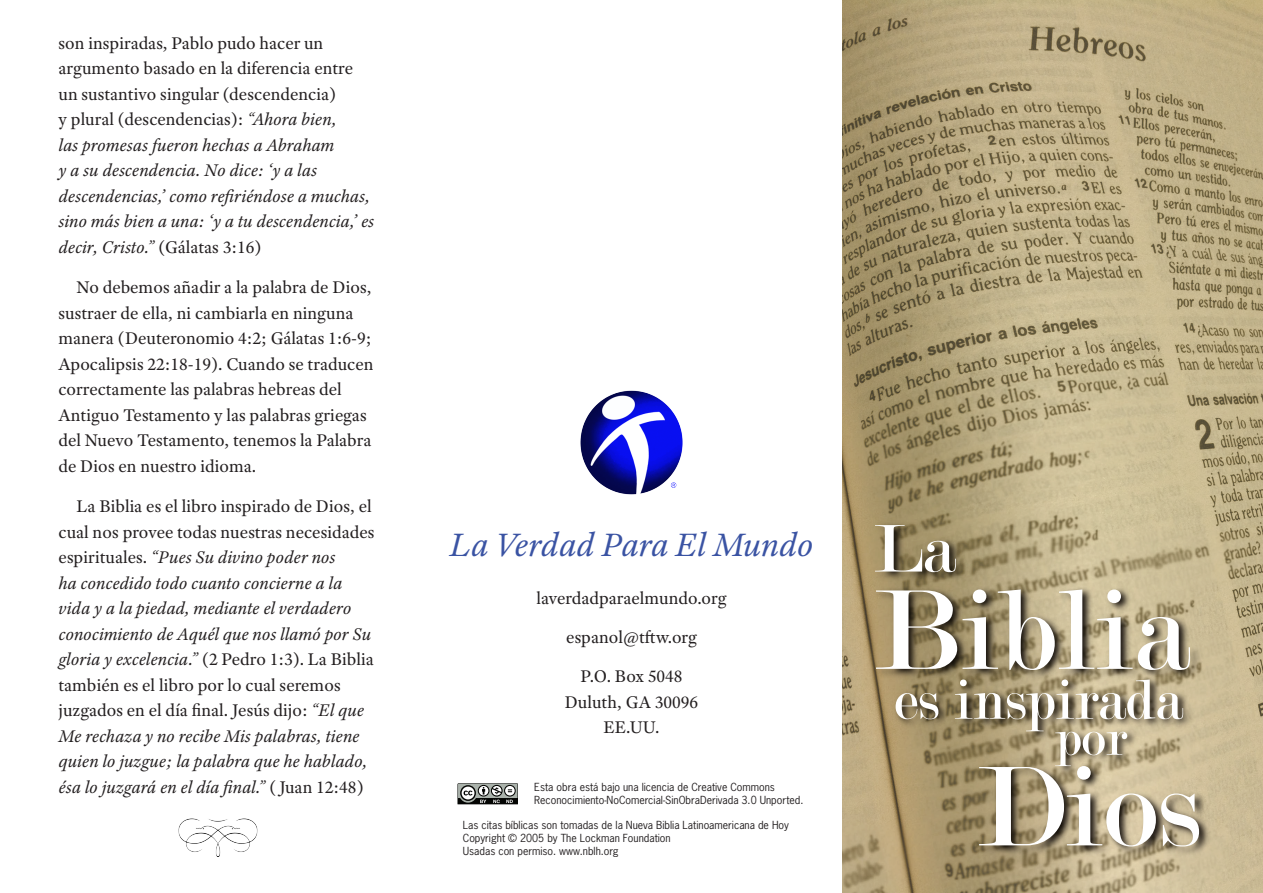
<style>
.page{position:relative;width:1263px;height:893px;background:#fff}
.page>*{position:absolute;margin:0;border:0;box-sizing:border-box;transform-origin:0 0}
.t1{font:121.5px "Modern";color:#fff}
.t2{font:72px "Modern";color:#fff}
.t3{font:60px "Modern";color:#fff}
.t4{font:54px "Modern";color:#fff}
.t5{font:italic 34.5px "Adobe Text Pro";color:#3a53a3}
.tractText{font:italic 18px/25.5px "Adobe Text Pro";color:#231f20}
.tractText-2{font:18px/25.5px "Adobe Text Pro";color:#231f20}
.t6{font:10.5px/12.6px "News Gothic Std";color:#231f20}
.s1{font-style:normal}
</style>
<div class="page">
<img style="left:580px;top:390px;width:103px;height:105px">
<svg style="left:457px;top:783px;width:61px;height:22px"></svg>
<svg style="left:842px;top:0;width:421px;height:893px;background:#b2a37b"></svg>
<img style="left:869px;top:506px;width:191px;height:57px">
<img style="left:869px;top:563px;width:335px;height:144px">
<img style="left:889px;top:663px;width:318px;height:86px">
<img style="left:1050px;top:704px;width:119px;height:35px">
<img style="left:971px;top:739px;width:250px;height:144px">
<img style="left:178px;top:818px;width:80px;height:39px">
<p class="tractText" style="left:58px;top:30px;width:317px"><span class="s1">son inspiradas, Pablo pudo hacer un argumento basado en la diferencia entre un sustantivo singular (descendencia)<br>y plural (descendencias):</span> “Ahora bien,<br>las promesas fueron hechas a Abraham<br>y a su descendencia. No dice: ‘y a las descendencias,’ como refiriéndose a muchas, sino más bien a una: ‘y a tu descendencia,’ es decir, Cristo.” <span class="s1">(Gálatas 3:16)</span></p>
<p class="tractText-2" style="left:58px;top:275px;width:316px;text-indent:18px">No debemos añadir a la palabra de Dios, sustraer de ella, ni cambiarla en ninguna manera (Deuteronomio 4:2; Gálatas 1:6-9; Apocalipsis 22:18-19). Cuando se traducen correctamente las palabras hebreas del Antiguo Testamento y las palabras griegas del Nuevo Testamento, tenemos la Palabra de Dios en nuestro idioma.</p>
<p class="tractText" style="left:58px;top:494px;width:318px;text-indent:18px"><span class="s1">La Biblia es el libro inspirado de Dios, el cual nos provee todas nuestras necesidades espirituales.</span> “Pues Su divino poder nos<br>ha concedido todo cuanto concierne a la vida y a la piedad, mediante el verdadero conocimiento de Aquél que nos llamó por Su gloria y excelencia.” <span class="s1">(2 Pedro 1:3). La Biblia también es el libro por lo cual seremos juzgados en el día final. Jesús dijo:</span> “El que Me rechaza y no recibe Mis palabras, tiene quien lo juzgue; la palabra que he hablado, ésa lo juzgará en el día final.” <span class="s1">( Juan 12:48)</span></p>
<p class="t5" style="left:450px;top:523px;width:365px">La Verdad Para El Mundo</p>
<p class="tractText-2" style="left:536px;top:585px;width:191px">laverdadparaelmundo.org</p>
<p class="tractText-2" style="left:566px;top:624px;width:132px">espanol@tftw.org</p>
<p class="tractText-2" style="left:580px;top:663px;width:104px">P.O. Box 5048</p>
<p class="tractText-2" style="left:565px;top:689px;width:135px">Duluth, GA 30096</p>
<p class="tractText-2" style="left:603px;top:714px;width:58px">EE.UU.</p>
<p class="t6" style="left:534px;top:781px;width:271px">Esta obra está bajo una licencia de Creative Commons<br>Reconocimiento-NoComercial-SinObraDerivada 3.0 Unported.</p>
<p class="t6" style="left:463px;top:819px;width:328px">Las citas bíblicas son tomadas de la Nueva Biblia Latinoamericana de Hoy</p>
<p class="t6" style="left:463px;top:831px;width:209px">Copyright © 2005 by The Lockman Foundation</p>
<p class="t6" style="left:463px;top:844px;width:157px">Usadas con permiso. www.nblh.org</p>
<p class="t2" style="left:873px;top:513px;width:84px">La</p>
<p class="t1" style="left:873px;top:570px;width:318px">Biblia</p>
<p class="t3" style="left:894px;top:670px;width:290px">es inspirada</p>
<p class="t4" style="left:1055px;top:711px;width:73px">por</p>
<p class="t1" style="left:976px;top:746px;width:226px">Dios</p>
</div>
